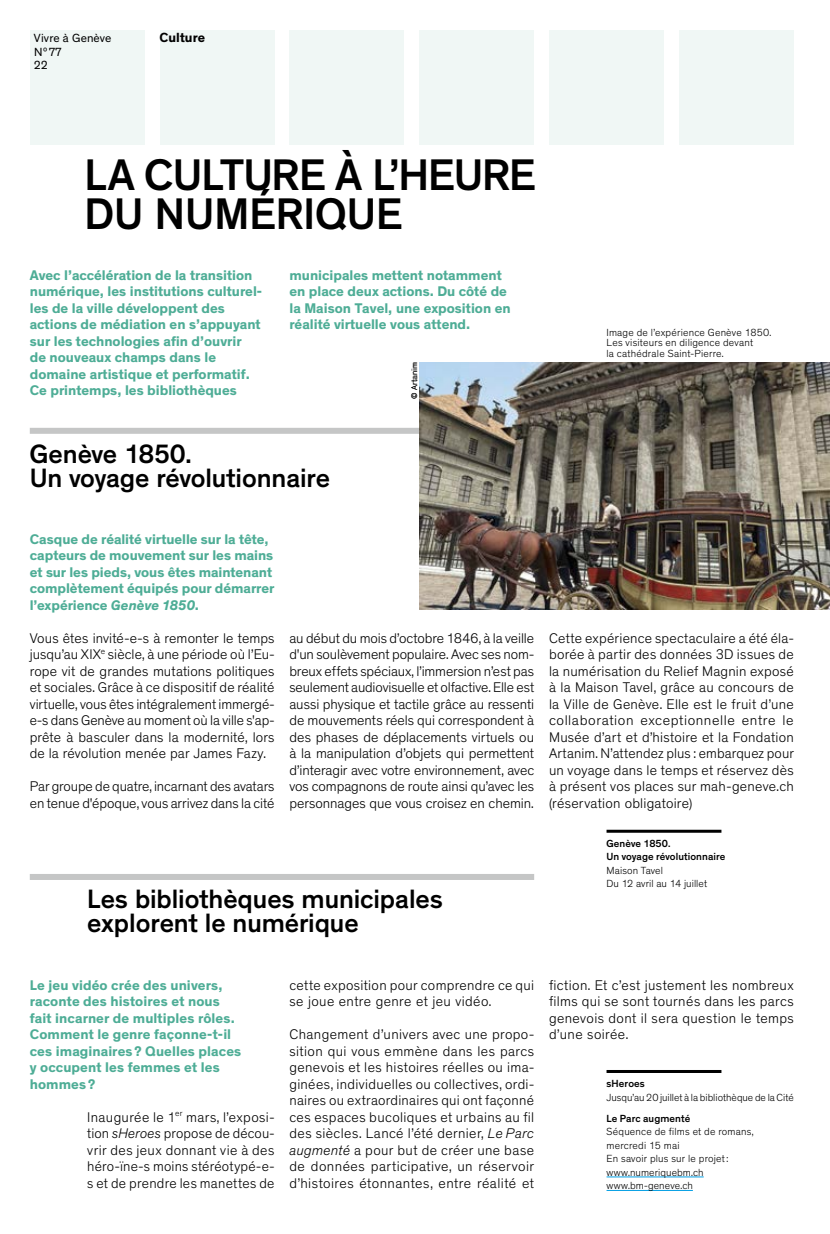
<style>
.page{position:relative;width:830px;height:1234px;background:#fff}
.page>*{position:absolute;margin:0;border:0;box-sizing:border-box;transform-origin:0 0}
.t1{font:500 45px/39px "Theinhardt";color:#000}
.t2{font:500 27px/24px "Theinhardt";letter-spacing:-.005em;color:#000}
.t3{font:300 14.25px/16.5px "Theinhardt";letter-spacing:.015em;color:#000;text-align:justify}
.t4{font:700 14.25px/16.5px "Theinhardt";color:#4ead96}
.t5{font:300 14.25px/16.5px "Theinhardt";letter-spacing:-.01em;color:#000}
.t6{font:700 13.5px "Theinhardt";letter-spacing:.005em;color:#000}
.t7{font:12px/13.5px "Theinhardt";letter-spacing:.01em;color:#000}
.t8{font:300 10.5px/13.5px "Theinhardt";letter-spacing:.015em;color:#000}
.t9{font:500 10.5px/13.5px "Theinhardt";letter-spacing:.01em;color:#000}
.t10{font:300 8.25px "Theinhardt";letter-spacing:.03em;color:#000}
.s1{font-style:italic}
</style>
<div class="page">
<div style="left:289px;top:30px;width:115px;height:115px;background:#f0f7f5"></div>
<div style="left:678px;top:30px;width:115px;height:115px;background:#f0f7f5"></div>
<div style="left:30px;top:30px;width:115px;height:115px;background:#f0f7f5"></div>
<div style="left:419px;top:30px;width:115px;height:115px;background:#f0f7f5"></div>
<div style="left:159px;top:30px;width:115px;height:115px;background:#f0f7f5"></div>
<div style="left:549px;top:30px;width:114px;height:115px;background:#f0f7f5"></div>
<div style="left:30px;top:427px;width:519px;height:6px;background:#c5c6c6"></div>
<hr style="left:606px;top:829px;width:115px;height:3px;background:#000">
<div style="left:30px;top:873px;width:504px;height:6px;background:#c5c6c6"></div>
<hr style="left:606px;top:1176px;width:97px;height:1px;background:#009ee3">
<hr style="left:606px;top:1189px;width:86px;height:1px;background:#009ee3">
<hr style="left:606px;top:1069px;width:115px;height:3px;background:#000">
<img style="left:419px;top:362px;width:410px;height:247px">
<p class="t7" style="left:34px;top:32px;width:79px">Vivre à Genève<br>Nº77<br>22</p>
<p class="t6" style="left:159px;top:29px;width:47px">Culture</p>
<h1 class="t1" style="left:84px;top:156px;width:452px">LA CULTURE À L’HEURE<br>DU NUMÉRIQUE</h1>
<p class="t4" style="left:30px;top:267px;width:234px">Avec l’accélération de la transition numérique, les institutions culturel&shy;les de la ville développent des actions de médiation en s’appuyant sur les technologies afin d’ouvrir<br>de nouveaux champs dans le domaine artistique et performatif.<br>Ce printemps, les bibliothèques</p>
<p class="t4" style="left:289px;top:267px;width:223px">municipales mettent notamment en place deux actions. Du côté de la Maison Tavel, une exposition en réalité virtuelle vous attend.</p>
<p class="t10" style="left:409px;top:398px;width:38px;rotate:-90deg">© Artanim</p>
<h2 class="t2" style="left:30px;top:442px;width:302px">Genève 1850.<br>Un voyage révolutionnaire</h2>
<p class="t8" style="left:606px;top:327px;width:166px;line-height:10.5px">Image de l’expérience Genève 1850.<br>Les visiteurs en diligence devant<br>la cathédrale Saint-Pierre.</p>
<p class="t4" style="left:30px;top:531px;width:246px">Casque de réalité virtuelle sur la tête, capteurs de mouvement sur les mains et sur les pieds, vous êtes maintenant complètement équipés pour démarrer l’expérience <span class="s1">Genève 1850</span>.</p>
<p class="t3" style="left:30px;top:630px;width:246px">Vous êtes invité-e-s à remonter le temps jusqu’au XIX<sup>e</sup> siècle, à une période où l’Eu&shy;rope vit de grandes mutations politiques et sociales. Grâce à ce dispositif de réalité virtuelle, vous êtes intégralement immergé&shy;e-s dans Genève au moment où la ville s'ap&shy;prête à basculer dans la modernité, lors de la révolution menée par James Fazy.</p>
<p class="t5" style="left:30px;top:778px;width:246px">Par groupe de quatre, incarnant des avatars en tenue d'époque, vous arrivez dans la cité</p>
<p class="t3" style="left:289px;top:629px;width:246px">au début du mois d’octobre 1846, à la veille d'un soulèvement populaire. Avec ses nom&shy;breux effets spéciaux, l’immersion n’est pas seulement audiovisuelle et olfactive. Elle est aussi physique et tactile grâce au ressenti de mouvements réels qui correspondent à des phases de déplacements virtuels ou à la manipulation d’objets qui permettent d’interagir avec votre environnement, avec vos compagnons de route ainsi qu’avec les personnages que vous croisez en chemin.</p>
<p class="t3" style="left:549px;top:629px;width:246px">Cette expérience spectaculaire a été éla&shy;borée à partir des données 3D issues de la numérisation du Relief Magnin exposé à la Maison Tavel, grâce au concours de la Ville de Genève. Elle est le fruit d’une collaboration exceptionnelle entre le Musée d’art et d’histoire et la Fondation Artanim. N’attendez plus : embarquez pour un voyage dans le temps et réservez dès à présent vos places sur mah-geneve.ch (réservation obligatoire)</p>
<h2 class="t2" style="left:87px;top:887px;width:357px">Les bibliothèques municipales explorent le numérique</h2>
<p class="t9" style="left:606px;top:836px;width:120px">Genève 1850.<br>Un voyage révolutionnaire</p>
<p class="t8" style="left:606px;top:863px;width:102px">Maison Tavel<br>Du 12 avril au 14 juillet</p>
<p class="t4" style="left:30px;top:976px;width:213px">Le jeu vidéo crée des univers, raconte des histoires et nous fait incarner de multiples rôles.<br>Comment le genre façonne-t-il ces imaginaires? Quelles places y occupent les femmes et les hommes?</p>
<p class="t3" style="left:87px;top:1108px;width:189px">Inaugurée le 1<sup>er</sup> mars, l’exposi&shy;tion <span class="s1">sHeroes</span> propose de décou&shy;vrir des jeux donnant vie à des héro-ïne-s moins stéréotypé-e&shy;s et de prendre les manettes de</p>
<p class="t3" style="left:289px;top:976px;width:246px">cette exposition pour comprendre ce qui se joue entre genre et jeu vidéo.</p>
<p class="t3" style="left:289px;top:1026px;width:246px">Changement d’univers avec une propo&shy;sition qui vous emmène dans les parcs genevois et les histoires réelles ou ima&shy;ginées, individuelles ou collectives, ordi&shy;naires ou extraordinaires qui ont façonné ces espaces bucoliques et urbains au fil des siècles. Lancé l’été dernier, <span class="s1">Le Parc augmenté</span> a pour but de créer une base de données participative, un réservoir d’histoires étonnantes, entre réalité et</p>
<p class="t3" style="left:549px;top:976px;width:246px">fiction. Et c’est justement les nombreux films qui se sont tournés dans les parcs genevois dont il sera question le temps d’une soirée.</p>
<p class="t9" style="left:606px;top:1076px;width:40px">sHeroes</p>
<p class="t8" style="left:606px;top:1090px;width:189px">Jusqu’au 20 juillet à la bibliothèque de la Cité</p>
<p class="t9" style="left:606px;top:1111px;width:85px">Le Parc augmenté</p>
<p class="t8" style="left:606px;top:1124px;width:149px">Séquence de films et de romans, mercredi 15 mai<br>En savoir plus sur le projet: www.numeriquebm.ch www.bm-geneve.ch</p>
</div>
